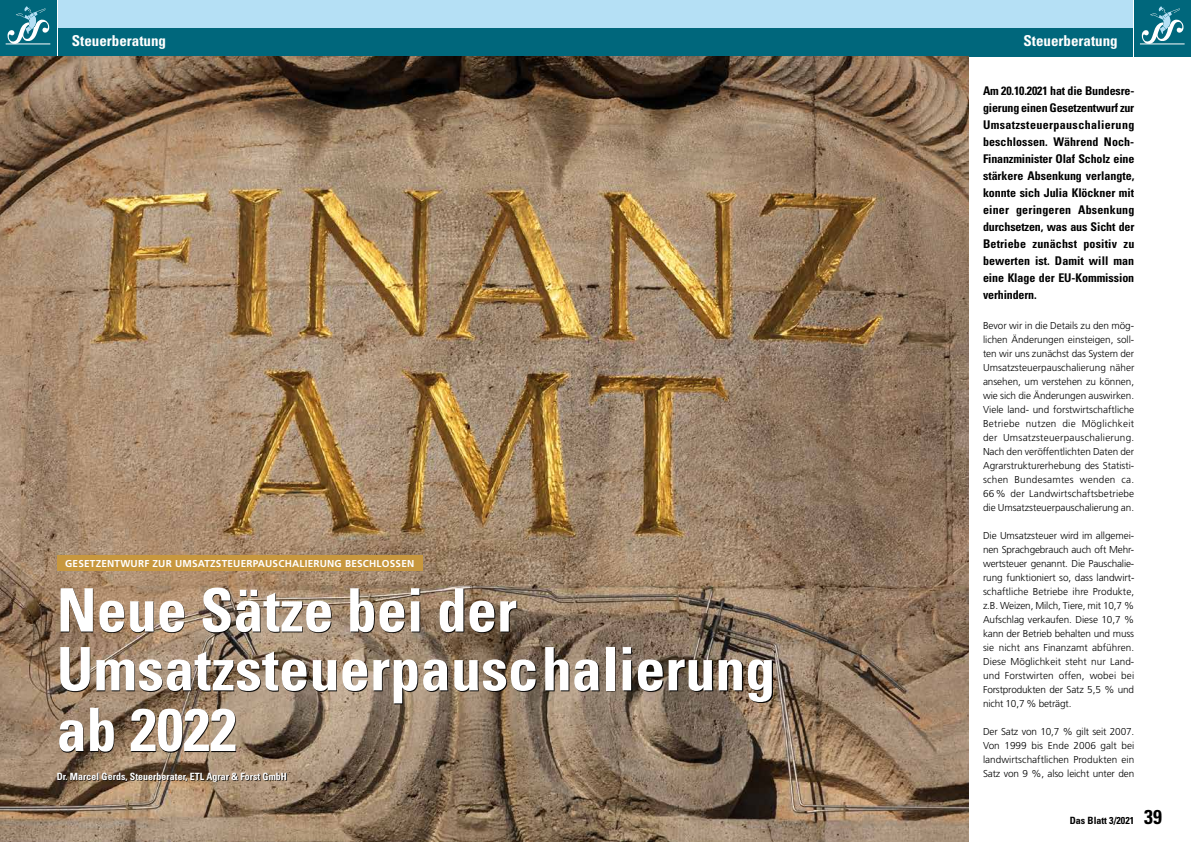
<style>
.page{position:relative;width:1191px;height:842px;background:#fff}
.page>*{position:absolute;margin:0;border:0;box-sizing:border-box;transform-origin:0 0}
.t1{font:700 condensed 60px/59.7px "Univers";color:#fff}
.t2{font:700 condensed 15px "Univers";color:#fff}
.t3{font:700 condensed 12px/17px "Univers";letter-spacing:-.005em;color:#000;text-align:justify}
.t4{font:300 10px/14px "Frutiger LT";letter-spacing:-.005em;color:#000;text-align:justify}
.t5{font:700 10px "Frutiger LT";letter-spacing:.02em;color:#fff}
.t6{font:700 condensed 10px "Univers";color:#fff}
.t7{font:700 condensed 10px "Univers";color:#000}
.s1{font-size:20px}
</style>
<div class="page">
<div style="left:58px;top:0;width:1074px;height:43px;background:#b5e0f5"></div>
<div style="left:58px;top:28px;width:1074px;height:29px;background:#00677c"></div>
<div style="left:0;top:0;width:57px;height:57px;background:#00677c"></div>
<div style="left:1134px;top:0;width:57px;height:57px;background:#00677c"></div>
<svg style="left:8px;top:6px;width:41px;height:37px"></svg>
<hr style="left:6px;top:43px;width:44px;height:1px;background:#fff">
<svg style="left:1141px;top:6px;width:42px;height:37px"></svg>
<hr style="left:1140px;top:43px;width:44px;height:1px;background:#fff">
<img style="left:0;top:57px;width:969px;height:785px">
<svg style="left:58px;top:588px;width:715px;height:194px;background:#71604e"></svg>
<div style="left:57px;top:556px;width:365px;height:15px;background:#c7973e"></div>
<h2 class="t2" style="left:72px;top:31px;width:96px">Steuerberatung</h2>
<h2 class="t2" style="left:1023px;top:31px;width:96px">Steuerberatung</h2>
<p class="t5" style="left:65px;top:558px;width:350px">GESETZENTWURF ZUR UMSATZSTEUERPAUSCHALIERUNG BESCHLOSSEN</p>
<h1 class="t1" style="left:57px;top:580px;width:720px">Neue Sätze bei der<br>Umsatzsteuerpauschalierung ab 2022</h1>
<p class="t6" style="left:57px;top:770px;width:232px">Dr. Marcel Gerds, Steuerberater, ETL Agrar &amp; Forst GmbH</p>
<p class="t3" style="left:983px;top:82px;width:153px">Am 20.10.2021 hat die Bundesre&shy;gierung einen Gesetzentwurf zur Umsatzsteuerpauschalierung beschlossen. Während Noch-Finanzminister Olaf Scholz eine stärkere Absenkung verlangte, konnte sich Julia Klöckner mit einer geringeren Absenkung durchsetzen, was aus Sicht der Betriebe zunächst positiv zu bewerten ist. Damit will man eine Klage der EU-Kommission verhindern.</p>
<p class="t4" style="left:983px;top:319px;width:153px">Bevor wir in die Details zu den mög&shy;lichen Änderungen einsteigen, soll&shy;ten wir uns zunächst das System der Umsatzsteuerpauschalierung näher ansehen, um verstehen zu können, wie sich die Änderungen auswirken.<br>Viele land- und forstwirtschaftliche Betriebe nutzen die Möglichkeit der Umsatzsteuerpauschalierung.<br>Nach den veröffentlichten Daten der Agrarstrukturerhebung des Statisti&shy;schen Bundesamtes wenden ca.<br>66% der Landwirtschaftsbetriebe die Umsatzsteuerpauschalierung an.</p>
<p class="t4" style="left:983px;top:529px;width:153px">Die Umsatzsteuer wird im allgemei&shy;nen Sprachgebrauch auch oft Mehr&shy;wertsteuer genannt. Die Pauschalie&shy;rung funktioniert so, dass landwirt&shy;schaftliche Betriebe ihre Produkte, z.B. Weizen, Milch, Tiere, mit 10,7 % Aufschlag verkaufen. Diese 10,7 % kann der Betrieb behalten und muss sie nicht ans Finanzamt abführen.<br>Diese Möglichkeit steht nur Land&shy;und Forstwirten offen, wobei bei Forstprodukten der Satz 5,5 % und nicht 10,7 % beträgt.</p>
<p class="t4" style="left:983px;top:725px;width:153px">Der Satz von 10,7 % gilt seit 2007.<br>Von 1999 bis Ende 2006 galt bei landwirtschaftlichen Produkten ein Satz von 9 %, also leicht unter den</p>
<p class="t7" style="left:1069px;top:814px;width:94px">Das Blatt 3/2021 <span class="s1">39</span></p>
</div>
